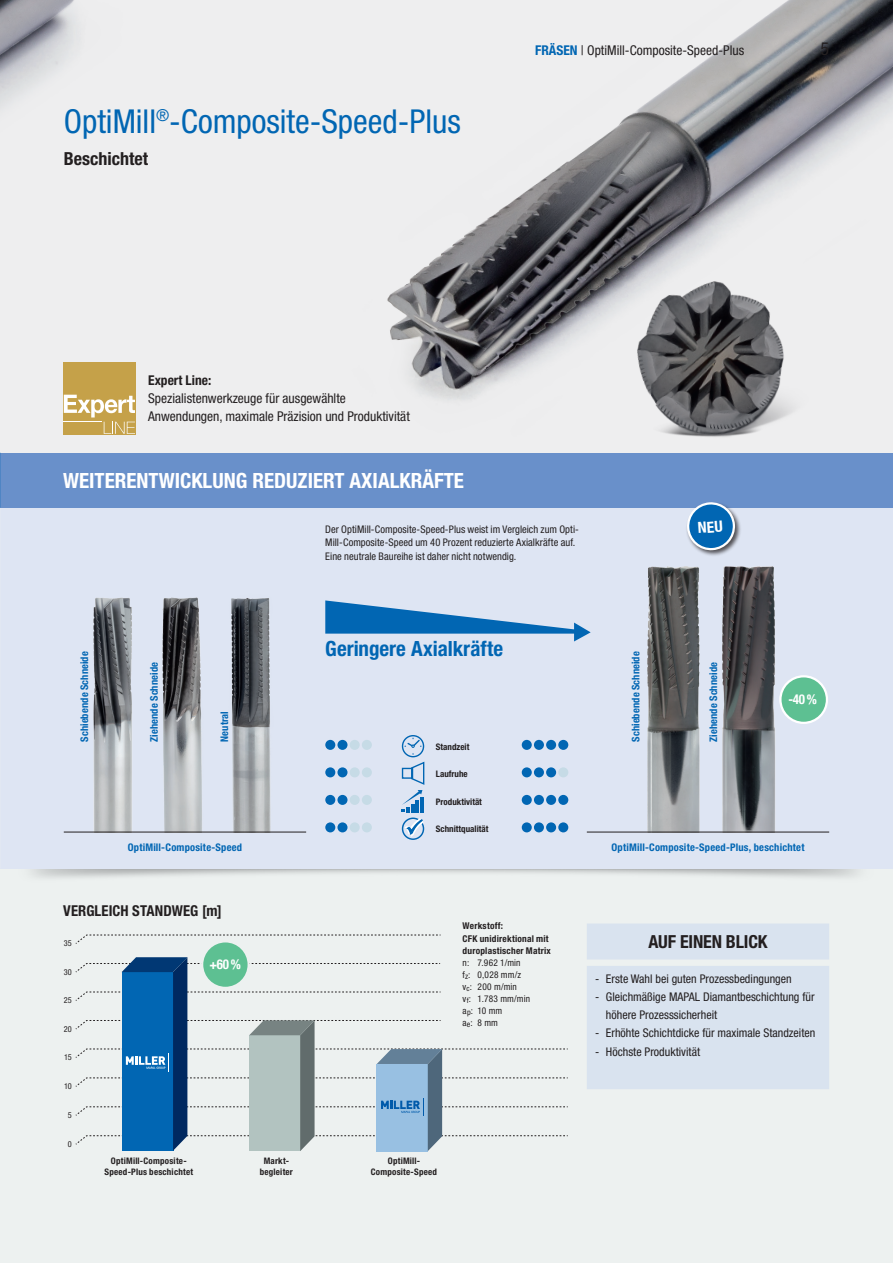
<style>
.page{position:relative;width:893px;height:1263px;background:#fff}
.page>*{position:absolute;margin:0;border:0;box-sizing:border-box;transform-origin:0 0}
.t1{font:condensed 33px "Helvetica Neue LT Pro";color:#0166b3}
.t2{font:700 condensed 21px "Helvetica Neue LT Pro";color:#fff}
.t3{font:700 condensed 21px "Helvetica Neue LT Pro";color:#0166b3}
.t4{font:700 condensed 18px "Helvetica Neue LT Pro";letter-spacing:-.005em;color:#231f20}
.t5{font:condensed 18px "Helvetica Neue LT Pro";color:#231f20}
.t6{font:700 condensed 15px "Helvetica Neue LT Pro";letter-spacing:.005em;color:#231f20}
.t7{font:condensed 13.5px/18px "Helvetica Neue LT Pro";color:#231f20}
.t8{font:700 condensed 13.5px "Helvetica Neue LT Pro";color:#231f20}
.t9{font:700 condensed 13.5px "Helvetica Neue LT Pro";color:#fff;scale:.96 1}
.t10{font:condensed 12px/18.1px "Helvetica Neue LT Pro";color:#231f20}
.t11{font:condensed 10.5px/13.5px "Helvetica Neue LT Pro";letter-spacing:.005em;color:#231f20}
.t12{font:700 condensed 10.5px "Helvetica Neue LT Pro";letter-spacing:.01em;color:#0166b3}
.t13{font:condensed 9.3px/12px "Helvetica Neue LT Pro";letter-spacing:.01em;color:#231f20}
.t14{font:700 condensed 9.3px/12px "Helvetica Neue LT Pro";letter-spacing:.02em;color:#231f20}
.t15{font:700 condensed 9px/10.5px "Helvetica Neue LT Pro";letter-spacing:.02em;color:#231f20;text-align:center}
.t16{font:700 condensed 9px "Helvetica Neue LT Pro";color:#231f20}
.t17{font:condensed 8.25px "Helvetica Neue LT Pro";letter-spacing:.03em;color:#231f20}
.s1{font-weight:700;color:#0166b3}
</style>
<div class="page">
<div style="left:0;top:868px;width:893px;height:395px;background:#edf1f0"></div>
<img style="left:127px;top:0;width:766px;height:453px">
<div style="left:0;top:471px;width:893px;height:397px;background:#dee5f3"></div>
<div style="left:0;top:453px;width:893px;height:54px;background:#6990ca"></div>
<img style="left:570px;top:209px;width:291px;height:244px">
<img style="left:719px;top:566px;width:60px;height:266px">
<img style="left:642px;top:566px;width:62px;height:266px">
<div style="left:64px;top:362px;width:72px;height:73px;background:#c5a149"></div>
<svg style="left:127px;top:395px;width:8px;height:39px"></svg>
<img style="left:626px;top:279px;width:176px;height:164px">
<img style="left:92px;top:597px;width:42px;height:235px">
<img style="left:227px;top:598px;width:46px;height:234px">
<img style="left:161px;top:597px;width:42px;height:235px">
<hr style="left:64px;top:832px;width:242px;height:1px;background:#231f20">
<hr style="left:587px;top:832px;width:242px;height:1px;background:#231f20">
<div style="left:780px;top:676px;width:47px;height:47px;background:#5dc092;border-radius:50%"></div>
<div style="left:779px;top:675px;width:49px;height:49px;border:2px solid #fff;border-radius:50%"></div>
<svg style="left:75px;top:934px;width:366px;height:10px"></svg>
<svg style="left:202px;top:941px;width:47px;height:47px"></svg>
<div style="left:201px;top:940px;width:49px;height:49px;border:2px solid #edf1f0;border-radius:50%"></div>
<img style="left:0;top:0;width:127px;height:453px">
<svg style="left:75px;top:957px;width:493px;height:194px"></svg>
<div style="left:325px;top:740px;width:10px;height:10px;background:#0166b3;border-radius:50%"></div>
<div style="left:337px;top:740px;width:10px;height:10px;background:#0166b3;border-radius:50%"></div>
<div style="left:350px;top:740px;width:10px;height:10px;background:#c6dbe6;border-radius:50%"></div>
<div style="left:362px;top:740px;width:10px;height:10px;background:#c6dbe6;border-radius:50%"></div>
<div style="left:522px;top:740px;width:10px;height:10px;background:#0166b3;border-radius:50%"></div>
<div style="left:534px;top:740px;width:10px;height:10px;background:#0166b3;border-radius:50%"></div>
<div style="left:546px;top:740px;width:10px;height:10px;background:#0166b3;border-radius:50%"></div>
<div style="left:558px;top:740px;width:10px;height:10px;background:#0166b3;border-radius:50%"></div>
<div style="left:325px;top:767px;width:10px;height:10px;background:#0166b3;border-radius:50%"></div>
<div style="left:337px;top:767px;width:10px;height:10px;background:#0166b3;border-radius:50%"></div>
<div style="left:350px;top:767px;width:10px;height:10px;background:#c6dbe6;border-radius:50%"></div>
<div style="left:362px;top:767px;width:10px;height:10px;background:#c6dbe6;border-radius:50%"></div>
<div style="left:522px;top:767px;width:10px;height:10px;background:#0166b3;border-radius:50%"></div>
<div style="left:534px;top:767px;width:10px;height:10px;background:#0166b3;border-radius:50%"></div>
<div style="left:546px;top:767px;width:10px;height:10px;background:#0166b3;border-radius:50%"></div>
<div style="left:558px;top:767px;width:10px;height:10px;background:#c6dbe6;border-radius:50%"></div>
<div style="left:325px;top:795px;width:10px;height:10px;background:#0166b3;border-radius:50%"></div>
<div style="left:337px;top:795px;width:10px;height:10px;background:#0166b3;border-radius:50%"></div>
<div style="left:350px;top:795px;width:10px;height:10px;background:#c6dbe6;border-radius:50%"></div>
<div style="left:362px;top:795px;width:10px;height:10px;background:#c6dbe6;border-radius:50%"></div>
<div style="left:522px;top:795px;width:10px;height:10px;background:#0166b3;border-radius:50%"></div>
<div style="left:534px;top:795px;width:10px;height:10px;background:#0166b3;border-radius:50%"></div>
<div style="left:546px;top:795px;width:10px;height:10px;background:#0166b3;border-radius:50%"></div>
<div style="left:558px;top:795px;width:10px;height:10px;background:#0166b3;border-radius:50%"></div>
<div style="left:325px;top:822px;width:10px;height:10px;background:#0166b3;border-radius:50%"></div>
<div style="left:337px;top:822px;width:10px;height:10px;background:#0166b3;border-radius:50%"></div>
<div style="left:350px;top:822px;width:10px;height:10px;background:#c6dbe6;border-radius:50%"></div>
<div style="left:362px;top:822px;width:10px;height:10px;background:#c6dbe6;border-radius:50%"></div>
<div style="left:402px;top:817px;width:22px;height:23px;border:1px solid #0166b3;border-radius:50%"></div>
<svg style="left:401px;top:735px;width:24px;height:104px"></svg>
<div style="left:522px;top:822px;width:10px;height:10px;background:#0166b3;border-radius:50%"></div>
<div style="left:534px;top:822px;width:10px;height:10px;background:#0166b3;border-radius:50%"></div>
<div style="left:546px;top:822px;width:10px;height:10px;background:#0166b3;border-radius:50%"></div>
<div style="left:558px;top:822px;width:10px;height:10px;background:#0166b3;border-radius:50%"></div>
<div style="left:587px;top:924px;width:242px;height:165px;background:#d9e3ef"></div>
<svg style="left:325px;top:600px;width:266px;height:41px"></svg>
<div style="left:686px;top:501px;width:56px;height:56px;background:#231f20;opacity:.75"></div>
<svg style="left:687px;top:502px;width:48px;height:49px;background:#478ac0"></svg>
<h1 class="t1" style="left:64px;top:102px;width:398px">OptiMill<sup>®</sup>-Composite-Speed-Plus</h1>
<h3 class="t4" style="left:64px;top:147px;width:86px">Beschichtet</h3>
<p class="t7" style="left:535px;top:41px;width:210px"><span class="s1">FRÄSEN</span> | OptiMill-Composite-Speed-Plus</p>
<h3 class="t5" style="left:820px;top:38px;width:10px">5</h3>
<p class="t8" style="left:148px;top:372px;width:65px">Expert Line:</p>
<p class="t7" style="left:148px;top:389px;width:263px">Spezialistenwerkzeuge für ausgewählte<br>Anwendungen, maximale Präzision und Produktivität</p>
<h2 class="t2" style="left:63px;top:467px;width:402px">WEITERENTWICKLUNG REDUZIERT AXIALKRÄFTE</h2>
<p class="t12" style="left:78px;top:742px;width:92px;rotate:-90deg">Schiebende Schneide</p>
<p class="t12" style="left:148px;top:742px;width:81px;rotate:-90deg">Ziehende Schneide</p>
<p class="t12" style="left:218px;top:742px;width:32px;rotate:-90deg">Neutral</p>
<p class="t11" style="left:325px;top:522px;width:255px">Der OptiMill-Composite-Speed-Plus weist im Vergleich zum Opti-<br>Mill-Composite-Speed um 40 Prozent reduzierte Axialkräfte auf.<br>Eine neutrale Baureihe ist daher nicht notwendig.</p>
<h2 class="t3" style="left:325px;top:636px;width:179px">Geringere Axialkräfte</h2>
<p class="t16" style="left:436px;top:741px;width:35px">Standzeit</p>
<p class="t16" style="left:436px;top:769px;width:33px">Laufruhe</p>
<p class="t16" style="left:436px;top:796px;width:48px">Produktivität</p>
<p class="t16" style="left:436px;top:824px;width:54px">Schnittqualität</p>
<p class="t12" style="left:629px;top:742px;width:92px;rotate:-90deg">Schiebende Schneide</p>
<p class="t12" style="left:707px;top:742px;width:81px;rotate:-90deg">Ziehende Schneide</p>
<p class="t9" style="left:788px;top:691px;width:31px">-40 %</p>
<p class="t12" style="left:128px;top:840px;width:116px">OptiMill-Composite-Speed</p>
<p class="t12" style="left:612px;top:840px;width:194px">OptiMill-Composite-Speed-Plus, beschichtet</p>
<p class="t6" style="left:63px;top:902px;width:160px">VERGLEICH STANDWEG [m]</p>
<p class="t17" style="left:64px;top:938px;width:10px">35</p>
<p class="t17" style="left:64px;top:967px;width:10px">30</p>
<p class="t17" style="left:64px;top:995px;width:10px">25</p>
<p class="t17" style="left:64px;top:1024px;width:10px">20</p>
<p class="t17" style="left:64px;top:1052px;width:9px">15</p>
<p class="t17" style="left:64px;top:1081px;width:9px">10</p>
<p class="t17" style="left:68px;top:1110px;width:5px">5</p>
<p class="t17" style="left:68px;top:1139px;width:5px">0</p>
<p class="t9" style="left:210px;top:956px;width:34px">+60 %</p>
<p class="t15" style="left:105px;top:1156px;width:90px">OptiMill-Composite-<br>Speed-Plus beschichtet</p>
<p class="t15" style="left:260px;top:1156px;width:35px">Markt&shy;begleiter</p>
<p class="t14" style="left:463px;top:920px;width:90px">Werkstoff:<br>CFK unidirektional mit duroplastischer Matrix</p>
<p class="t13" style="left:463px;top:956px;width:69px">n: 7.962 1/min f<sub>z</sub>: 0,028 mm/z v<sub>c</sub>: 200 m/min<br>v<sub>f</sub>: 1.783 mm/min a<sub>p</sub>: 10 mm<br>a<sub>e</sub>: 8 mm</p>
<p class="t15" style="left:371px;top:1156px;width:68px">OptiMill-<br>Composite-Speed</p>
<h3 class="t4" style="left:648px;top:931px;width:121px">AUF EINEN BLICK</h3>
<p class="t10" style="left:595px;top:969px;width:198px">- Erste Wahl bei guten Prozessbedingungen</p>
<p class="t10" style="left:606px;top:988px;width:210px;text-indent:-11px">- Gleichmäßige MAPAL Diamantbeschichtung für höhere Prozesssicherheit</p>
<p class="t10" style="left:595px;top:1024px;width:222px">- Erhöhte Schichtdicke für maximale Standzeiten</p>
<p class="t10" style="left:595px;top:1042px;width:106px">- Höchste Produktivität</p>
</div>
